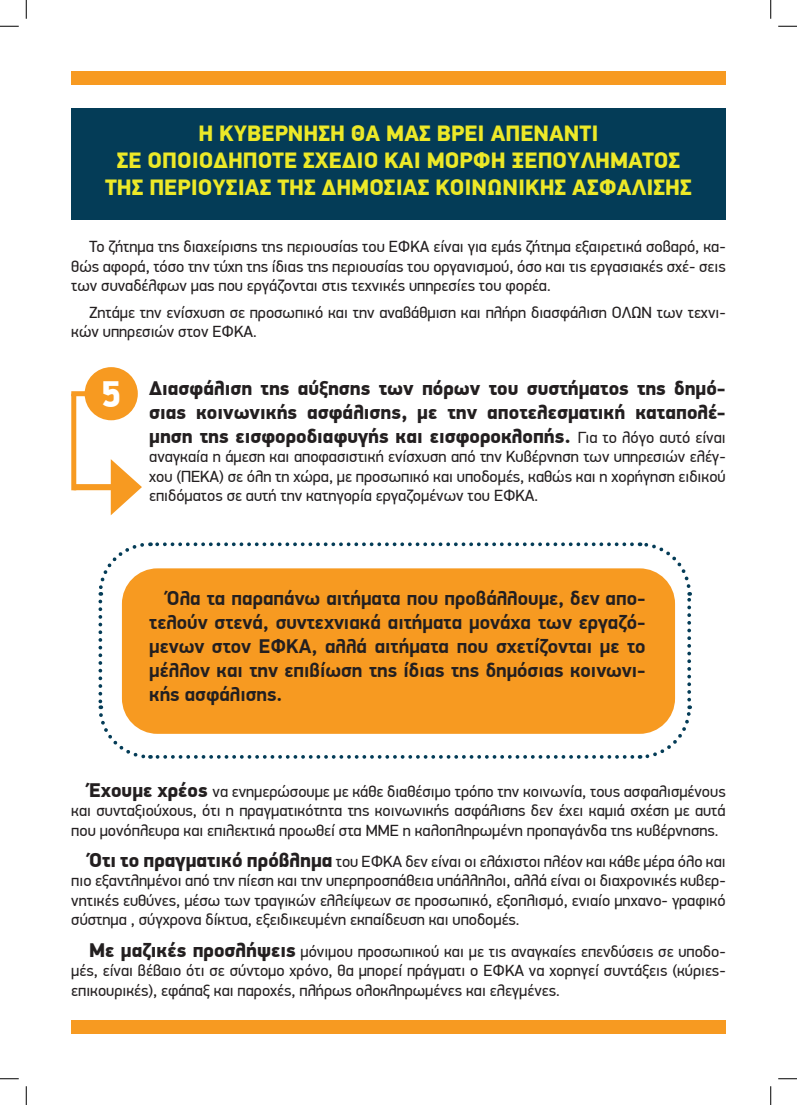
<style>
.page{position:relative;width:797px;height:1105px;background:#fff}
.page>*{position:absolute;margin:0;border:0;box-sizing:border-box;transform-origin:0 0}
.t1{font:900 37.5px "PF Din Display Pro";color:#fff}
.t2{font:900 22.5px "PF Din Display Pro";color:#ede928}
.t3{font:700 20px/24px "PF Din Display Pro";color:#231f20;text-align:justify}
.t4{font:900 20px/24px "PF Din Display Pro";color:#231f20;text-align:justify}
.t5{font:16.25px/19.5px "PF Din Display Pro";color:#231f20;text-align:justify}
.s1{font-weight:400;font-size:16.25px}
.s2{font-weight:900;font-size:20px}
</style>
<div class="page">
<div style="left:71px;top:108px;width:654px;height:111px;background:#043c57"></div>
<div style="left:85px;top:367px;width:53px;height:53px;background:#f79a21;border-radius:50%"></div>
<svg style="left:73px;top:459px;width:69px;height:56px"></svg>
<div style="left:71px;top:394px;width:5px;height:96px;background:#f79a21"></div>
<div style="left:71px;top:391px;width:19px;height:5px;background:#f79a21"></div>
<svg style="left:98px;top:542px;width:594px;height:217px"></svg>
<div style="left:71px;top:71px;width:654px;height:14px;background:#f79a21"></div>
<div style="left:71px;top:1020px;width:654px;height:14px;background:#f79a21"></div>
<svg style="left:0;top:25px;width:19px;height:2px"></svg>
<svg style="left:778px;top:25px;width:19px;height:2px"></svg>
<svg style="left:0;top:1078px;width:19px;height:1px"></svg>
<svg style="left:778px;top:1078px;width:19px;height:1px"></svg>
<svg style="left:25px;top:0;width:2px;height:19px"></svg>
<svg style="left:25px;top:1086px;width:2px;height:19px"></svg>
<svg style="left:770px;top:0;width:1px;height:19px"></svg>
<svg style="left:770px;top:1086px;width:1px;height:19px"></svg>
<p class="t2" style="left:198px;top:120px;width:401px">Η ΚΥΒΕΡΝΗΣΗ ΘΑ ΜΑΣ ΒΡΕΙ ΑΠΕΝΑΝΤΙ</p>
<p class="t2" style="left:117px;top:147px;width:565px">ΣΕ ΟΠΟΙΟΔΗΠΟΤΕ ΣΧΕΔΙΟ ΚΑΙ ΜΟΡΦΗ ΞΕΠΟΥΛΗΜΑΤΟΣ</p>
<p class="t2" style="left:105px;top:174px;width:588px">ΤΗΣ ΠΕΡΙΟΥΣΙΑΣ ΤΗΣ ΔΗΜΟΣΙΑΣ ΚΟΙΝΩΝΙΚΗΣ ΑΣΦΑΛΙΣΗΣ</p>
<p class="t5" style="left:71px;top:237px;width:656px;text-indent:18px">Το ζήτημα της διαχείρισης της περιουσίας του ΕΦΚΑ είναι για εμάς ζήτημα εξαιρετικά σοβαρό, κα&shy;θώς αφορά, τόσο την τύχη της ίδιας της περιουσίας του οργανισμού, όσο και τις εργασιακές σχέ- σεις των συναδέλφων μας που εργάζονται στις τεχνικές υπηρεσίες του φορέα.</p>
<p class="t5" style="left:71px;top:303px;width:656px;text-indent:18px">Ζητάμε την ενίσχυση σε προσωπικό και την αναβάθμιση και πλήρη διασφάλιση ΟΛΩΝ των τεχνι&shy;κών υπηρεσιών στον ΕΦΚΑ.</p>
<p class="t4" style="left:149px;top:377px;width:578px">Διασφάλιση της αύξησης των πόρων του συστήματος της δημό&shy;σιας κοινωνικής ασφάλισης, με την αποτελεσματική καταπολέ&shy;μηση της εισφοροδιαφυγής και εισφοροκλοπής. <span class="s1">Για το λόγο αυτό είναι</span></p>
<p class="t5" style="left:149px;top:447px;width:578px">αναγκαία η άμεση και αποφασιστική ενίσχυση από την Κυβέρνηση των υπηρεσιών ελέγ&shy;χου (ΠΕΚΑ) σε όλη τη χώρα, με προσωπικό και υποδομές, καθώς και η χορήγηση ειδικού επιδόματος σε αυτή την κατηγορία εργαζομένων του ΕΦΚΑ.</p>
<p class="t1" style="left:100px;top:371px;width:22px">5</p>
<p class="t3" style="left:149px;top:587px;width:498px;text-indent:18px">Όλα τα παραπάνω αιτήματα που προβάλλουμε, δεν απο&shy;τελούν στενά, συντεχνιακά αιτήματα μονάχα των εργαζό&shy;μενων στον ΕΦΚΑ, αλλά αιτήματα που σχετίζονται με το μέλλον και την επιβίωση της ίδιας της δημόσιας κοινωνι&shy;κής ασφάλισης.</p>
<p class="t5" style="left:71px;top:782px;width:656px;text-indent:18px"><span class="s2">Έχουμε χρέος</span> να ενημερώσουμε με κάθε διαθέσιμο τρόπο την κοινωνία, τους ασφαλισμένους και συνταξιούχους, ότι η πραγματικότητα της κοινωνικής ασφάλισης δεν έχει καμιά σχέση με αυτά που μονόπλευρα και επιλεκτικά προωθεί στα ΜΜΕ η καλοπληρωμένη προπαγάνδα της κυβέρνησης.</p>
<p class="t5" style="left:71px;top:852px;width:656px;text-indent:18px"><span class="s2">Ότι το πραγματικό πρόβλημα</span> του ΕΦΚΑ δεν είναι οι ελάχιστοι πλέον και κάθε μέρα όλο και πιο εξαντλημένοι από την πίεση και την υπερπροσπάθεια υπάλληλοι, αλλά είναι οι διαχρονικές κυβερ&shy;νητικές ευθύνες, μέσω των τραγικών ελλείψεων σε προσωπικό, εξοπλισμό, ενιαίο μηχανο- γραφικό σύστημα , σύγχρονα δίκτυα, εξειδικευμένη εκπαίδευση και υποδομές.</p>
<p class="t5" style="left:71px;top:941px;width:656px;text-indent:18px"><span class="s2">Με μαζικές προσλήψεις</span> μόνιμου προσωπικού και με τις αναγκαίες επενδύσεις σε υποδο&shy;μές, είναι βέβαιο ότι σε σύντομο χρόνο, θα μπορεί πράγματι ο ΕΦΚΑ να χορηγεί συντάξεις (κύριες&shy;επικουρικές), εφάπαξ και παροχές, πλήρως ολοκληρωμένες και ελεγμένες.</p>
</div>
